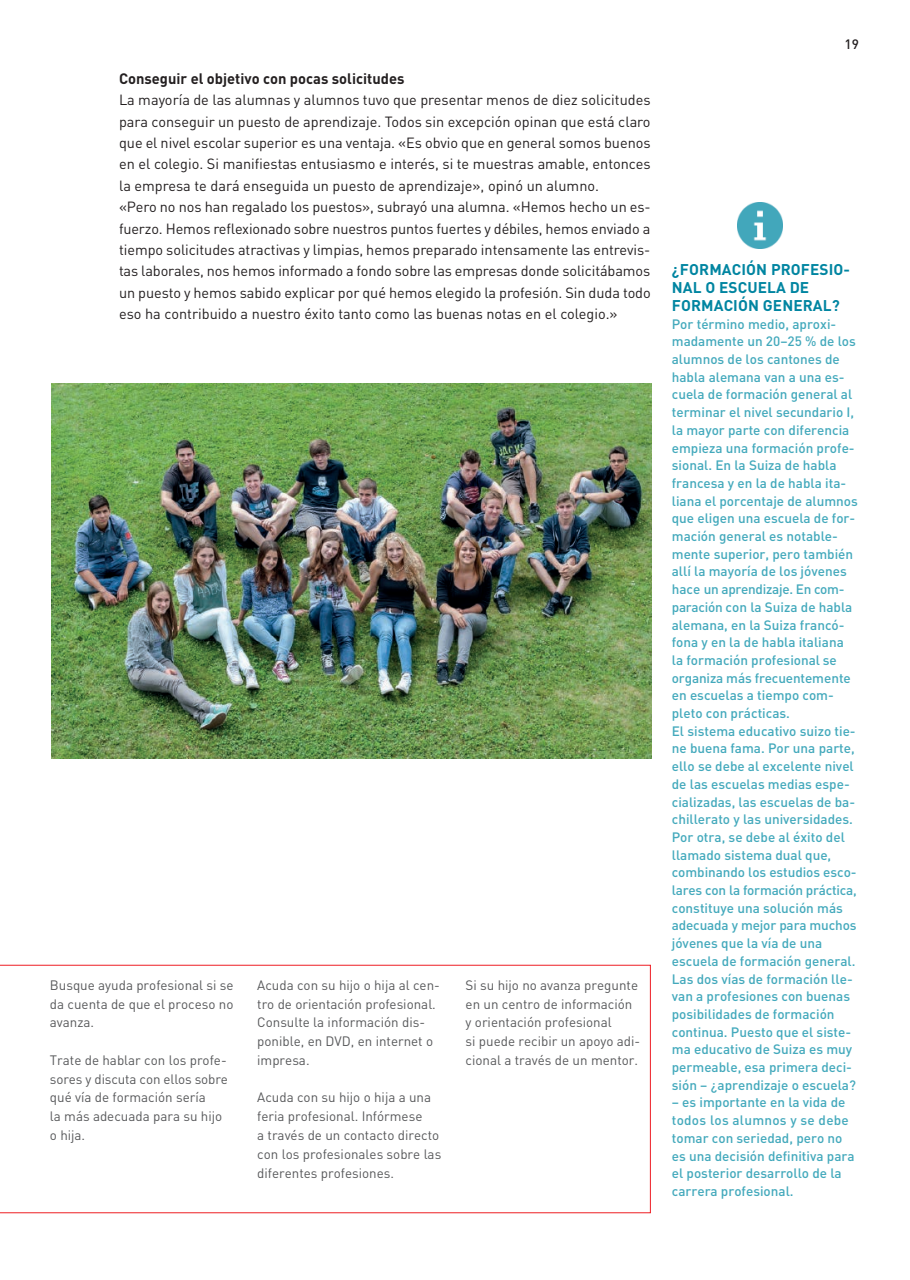
<style>
.page{position:relative;width:910px;height:1280px;background:#fff}
.page>*{position:absolute;margin:0;border:0;box-sizing:border-box;transform-origin:0 0}
.t1{font:700 15.3px/18px "DIN";letter-spacing:.005em;color:#0085a1}
.t2{font:700 15px "DIN";color:#231f20}
.t3{font:14.7px/21.5px "DIN";letter-spacing:-.005em;color:#231f20}
.t4{font:500 13.5px/17.7px "DIN";color:#43a9bc}
.t5{font:13.5px/18.8px "DIN";color:#57585a}
.t6{font:500 13.5px "DIN";color:#231f20}
</style>
<div class="page">
<img style="left:51px;top:383px;width:601px;height:376px">
<svg style="left:0;top:965px;width:651px;height:248px"></svg>
<img style="left:737px;top:203px;width:46px;height:45px">
<p class="t2" style="left:119px;top:69px;width:287px">Conseguir el objetivo con pocas solicitudes</p>
<p class="t3" style="left:119px;top:89px;width:533px">La mayoría de las alumnas y alumnos tuvo que presentar menos de diez solicitudes para conseguir un puesto de aprendizaje. Todos sin excepción opinan que está claro que el nivel escolar superior es una ventaja. «Es obvio que en general somos buenos en el colegio. Si manifiestas entusiasmo e interés, si te muestras amable, entonces la empresa te dará enseguida un puesto de aprendizaje», opinó un alumno.<br>«Pero no nos han regalado los puestos», subrayó una alumna. «Hemos hecho un es&shy;fuerzo. Hemos reflexionado sobre nuestros puntos fuertes y débiles, hemos enviado a tiempo solicitudes atractivas y limpias, hemos preparado intensamente las entrevis&shy;tas laborales, nos hemos informado a fondo sobre las empresas donde solicitábamos un puesto y hemos sabido explicar por qué hemos elegido la profesión. Sin duda todo eso ha contribuido a nuestro éxito tanto como las buenas notas en el colegio.»</p>
<p class="t5" style="left:50px;top:975px;width:185px;text-align:justify">Busque ayuda profesional si se da cuenta de que el proceso no avanza.</p>
<p class="t5" style="left:50px;top:1050px;width:180px">Trate de hablar con los profe&shy;sores y discuta con ellos sobre qué vía de formación sería<br>la más adecuada para su hijo o hija.</p>
<p class="t5" style="left:257px;top:975px;width:184px">Acuda con su hijo o hija al cen&shy;tro de orientación profesional.<br>Consulte la información dis&shy;ponible, en DVD, en internet o impresa.</p>
<p class="t5" style="left:257px;top:1088px;width:186px">Acuda con su hijo o hija a una feria profesional. Infórmese<br>a través de un contacto directo con los profesionales sobre las diferentes profesiones.</p>
<p class="t5" style="left:466px;top:975px;width:176px">Si su hijo no avanza pregunte en un centro de información y orientación profesional<br>si puede recibir un apoyo adi&shy;cional a través de un mentor.</p>
<p class="t6" style="left:845px;top:36px;width:16px">19</p>
<p class="t1" style="left:672px;top:260px;width:180px">¿FORMACIÓN PROFESIO-<br>NAL O ESCUELA DE<br>FORMACIÓN GENERAL?</p>
<p class="t4" style="left:672px;top:314px;width:188px">Por término medio, aproxi&shy;madamente un 20–25 % de los alumnos de los cantones de habla alemana van a una es&shy;cuela de formación general al terminar el nivel secundario I, la mayor parte con diferencia empieza una formación profe&shy;sional. En la Suiza de habla francesa y en la de habla ita&shy;liana el porcentaje de alumnos que eligen una escuela de for&shy;mación general es notable&shy;mente superior, pero también allí la mayoría de los jóvenes hace un aprendizaje. En com&shy;paración con la Suiza de habla alemana, en la Suiza francó&shy;fona y en la de habla italiana la formación profesional se organiza más frecuentemente en escuelas a tiempo com&shy;pleto con prácticas.<br>El sistema educativo suizo tie&shy;ne buena fama. Por una parte, ello se debe al excelente nivel de las escuelas medias espe&shy;cializadas, las escuelas de ba&shy;chillerato y las universidades.<br>Por otra, se debe al éxito del llamado sistema dual que, combinando los estudios esco&shy;lares con la formación práctica, constituye una solución más adecuada y mejor para muchos jóvenes que la vía de una escuela de formación general.<br>Las dos vías de formación lle&shy;van a profesiones con buenas posibilidades de formación continua. Puesto que el siste&shy;ma educativo de Suiza es muy permeable, esa primera deci&shy;sión – ¿aprendizaje o escuela?</p>
<p class="t4" style="left:672px;top:1093px;width:184px">– es importante en la vida de todos los alumnos y se debe tomar con seriedad, pero no es una decisión definitiva para el posterior desarrollo de la carrera profesional.</p>
</div>
